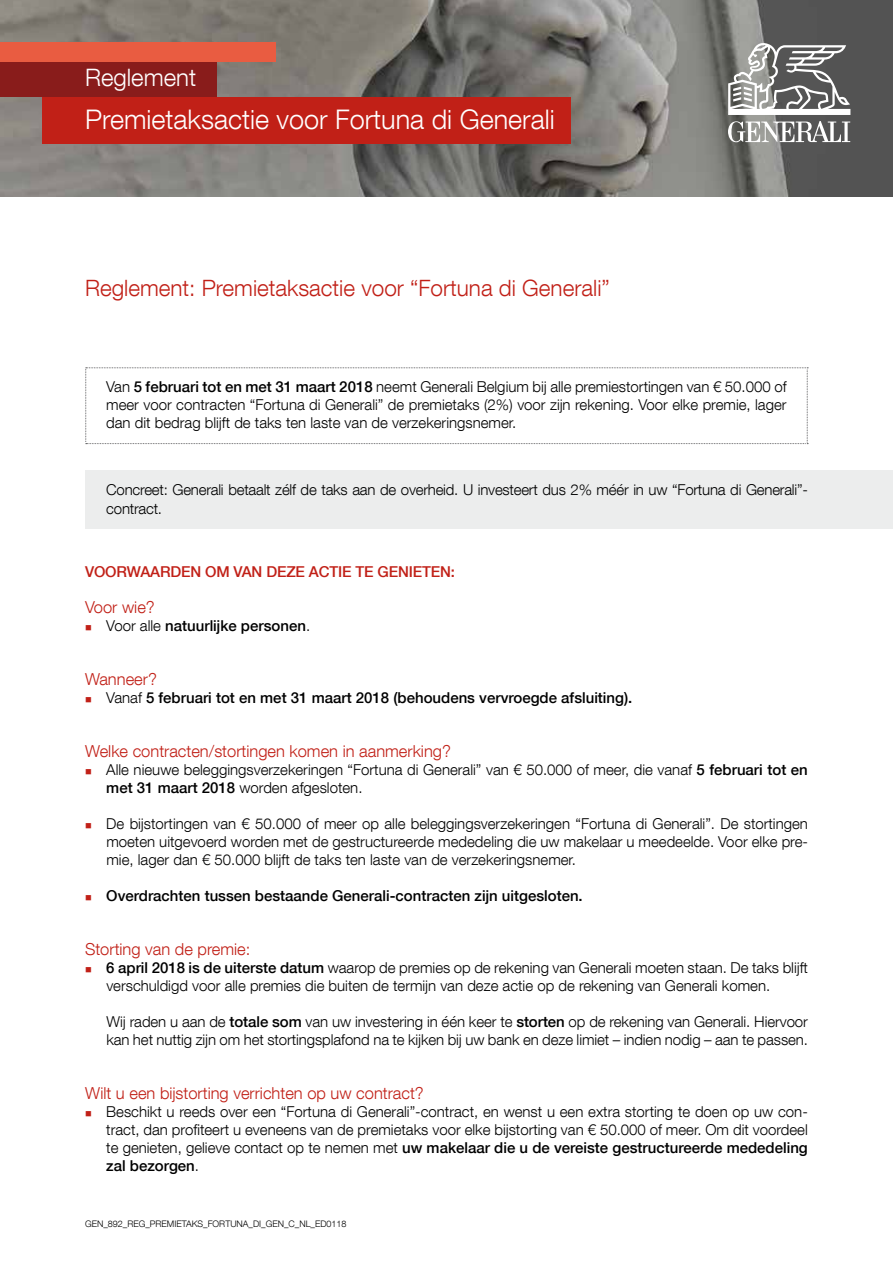
<style>
.page{position:relative;width:893px;height:1263px;background:#fff}
.page>*{position:absolute;margin:0;border:0;box-sizing:border-box;transform-origin:0 0}
.t1{font:300 27px "Helvetica Neue LT Com";color:#fff}
.t2{font:300 24px "Helvetica Neue LT Com";color:#fff}
.t3{font:300 22.5px "Helvetica Neue LT Com";color:#c12017}
.t4{font:300 16.5px "Helvetica Neue LT Com";color:#c12017}
.t5{font:300 15px/18px "Helvetica Neue LT Com";color:#000}
.t6{font:500 15px "Helvetica Neue LT Com";color:#000}
.t7{font:500 15px "Helvetica Neue LT Com";letter-spacing:-.01em;color:#c12017}
.t8{font:300 9px "Helvetica Neue LT Com";color:#000}
.s1{font-weight:500}
.s2{color:#c12017}
.s3{font-weight:300}
</style>
<div class="page">
<img style="left:0;top:0;width:893px;height:197px">
<svg style="left:728px;top:121px;width:122px;height:21px"></svg>
<svg style="left:728px;top:43px;width:122px;height:72px"></svg>
<div style="left:0;top:62px;width:217px;height:35px;background:#891c1b"></div>
<div style="left:0;top:43px;width:275px;height:19px;background:#e95c41"></div>
<div style="left:43px;top:97px;width:528px;height:47px;background:#c12017"></div>
<svg style="left:85px;top:367px;width:723px;height:77px"></svg>
<div style="left:85px;top:470px;width:808px;height:59px;background:#eceded"></div>
<h2 class="t2" style="left:85px;top:63px;width:113px">Reglement</h2>
<h1 class="t1" style="left:85px;top:103px;width:471px">Premietaksactie voor Fortuna di Generali</h1>
<h3 class="t3" style="left:85px;top:274px;width:526px">Reglement: Premietaksactie voor “Fortuna di Generali”</h3>
<p class="t5" style="left:106px;top:378px;width:682px;text-align:justify">Van <span class="s1">5 februari tot en met 31 maart 2018</span> neemt Generali Belgium bij alle premiestortingen van € 50.000 of meer voor contracten “Fortuna di Generali” de premietaks (2%) voor zijn rekening. Voor elke premie, lager dan dit bedrag blijft de taks ten laste van de verzekeringsnemer.</p>
<p class="t5" style="left:106px;top:481px;width:703px">Concreet: Generali betaalt zélf de taks aan de overheid. U investeert dus 2% méér in uw “Fortuna di Generali”- contract.</p>
<p class="t7" style="left:85px;top:563px;width:372px">VOORWAARDEN OM VAN DEZE ACTIE TE GENIETEN:</p>
<p class="t4" style="left:85px;top:597px;width:71px">Voor wie?</p>
<p class="t6" style="left:85px;top:617px;width:227px"><span class="s2">■</span> <span class="s3">Voor alle</span> natuurlijke personen<span class="s3">.</span></p>
<p class="t4" style="left:85px;top:669px;width:73px">Wanneer?</p>
<p class="t6" style="left:85px;top:689px;width:549px"><span class="s2">■</span> <span class="s3">Vanaf</span> 5 februari tot en met 31 maart 2018 (behoudens vervroegde afsluiting).</p>
<p class="t4" style="left:85px;top:741px;width:367px">Welke contracten/stortingen komen in aanmerking?</p>
<p class="t5" style="left:106px;top:761px;width:703px;text-indent:-21px"><span class="s2">■</span> Alle nieuwe beleggingsverzekeringen “Fortuna di Generali” van € 50.000 of meer, die vanaf <span class="s1">5 februari tot en met 31 maart 2018</span> worden afgesloten.</p>
<p class="t5" style="left:106px;top:815px;width:703px;text-align:justify;text-indent:-21px"><span class="s2">■</span> De bijstortingen van € 50.000 of meer op alle beleggingsverzekeringen “Fortuna di Generali”. De stortingen moeten uitgevoerd worden met de gestructureerde mededeling die uw makelaar u meedeelde. Voor elke pre&shy;mie, lager dan € 50.000 blijft de taks ten laste van de verzekeringsnemer.</p>
<p class="t6" style="left:85px;top:887px;width:499px"><span class="s2">■</span> Overdrachten tussen bestaande Generali-contracten zijn uitgesloten.</p>
<p class="t4" style="left:85px;top:939px;width:167px">Storting van de premie:</p>
<p class="t5" style="left:106px;top:959px;width:703px;text-indent:-21px"><span class="s2">■</span> <span class="s1">6 april 2018 is de uiterste datum</span> waarop de premies op de rekening van Generali moeten staan. De taks blijft verschuldigd voor alle premies die buiten de termijn van deze actie op de rekening van Generali komen.</p>
<p class="t5" style="left:106px;top:1013px;width:703px">Wij raden u aan de <span class="s1">totale som</span> van uw investering in één keer te <span class="s1">storten</span> op de rekening van Generali. Hiervoor kan het nuttig zijn om het stortingsplafond na te kijken bij uw bank en deze limiet – indien nodig – aan te passen.</p>
<p class="t4" style="left:85px;top:1083px;width:340px">Wilt u een bijstorting verrichten op uw contract?</p>
<p class="t5" style="left:106px;top:1103px;width:703px;text-align:justify;text-indent:-21px"><span class="s2">■</span> Beschikt u reeds over een “Fortuna di Generali”-contract, en wenst u een extra storting te doen op uw con&shy;tract, dan profiteert u eveneens van de premietaks voor elke bijstorting van € 50.000 of meer. Om dit voordeel te genieten, gelieve contact op te nemen met <span class="s1">uw makelaar die u de vereiste gestructureerde mededeling zal bezorgen</span>.</p>
<p class="t8" style="left:85px;top:1218px;width:263px">GEN_892_REG_PREMIETAKS_FORTUNA_DI_GEN_C_NL_ED0118</p>
</div>
